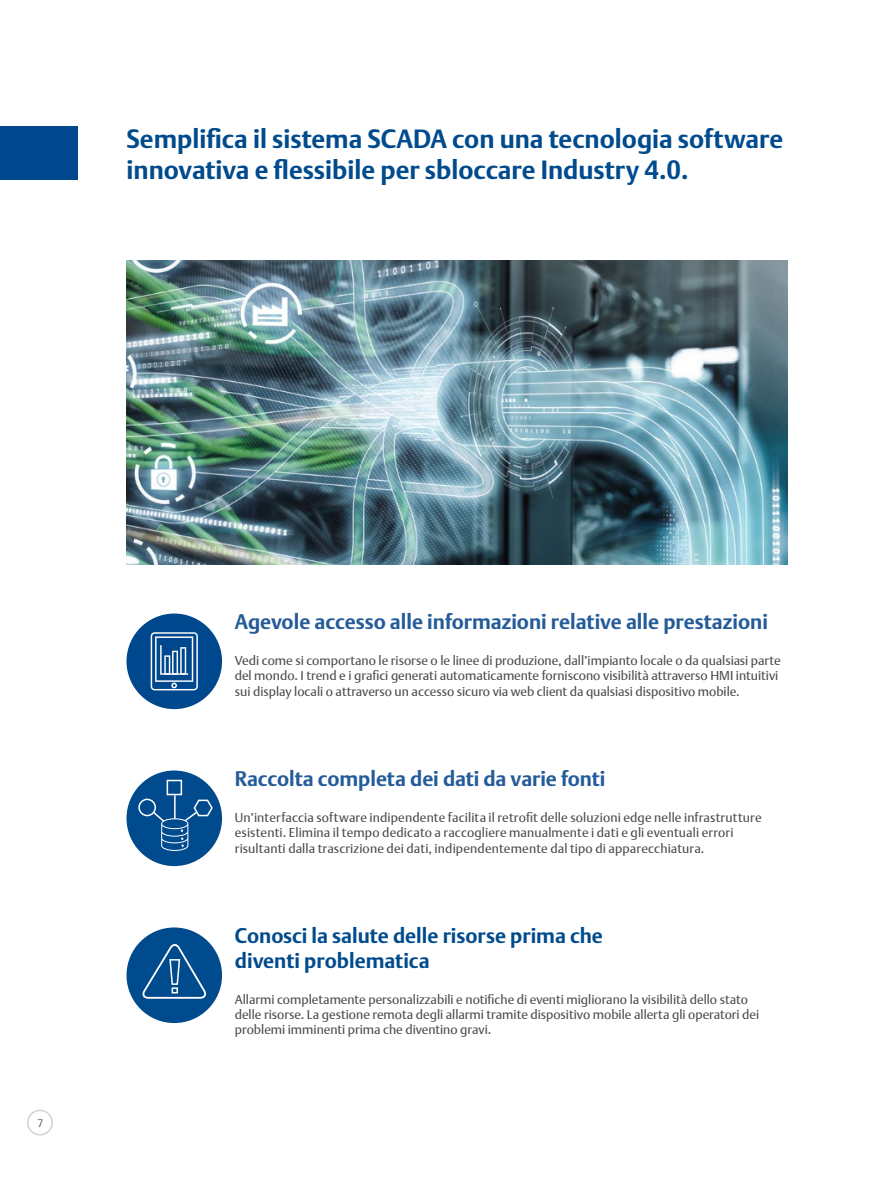
<style>
.page{position:relative;width:893px;height:1187px;background:#fff}
.page>*{position:absolute;margin:0;border:0;box-sizing:border-box;transform-origin:0 0}
.t1{font:700 25.65px/30.8px "DTL Argo T";color:#004b8d}
.t2{font:700 20.55px "DTL Argo T";color:#245b99}
.t3{font:700 20.55px/24.6px "DTL Argo T";color:#004b8d}
.t4{font:12.75px/15.3px "DTL Argo T";color:#4d4d4f}
.t5{font:10.8px "DTL Argo T Light";color:#4d4d4f}
</style>
<div class="page">
<div style="left:27px;top:1109px;width:26px;height:26px;border:2px solid #d1d3d4;border-radius:50%"></div>
<div style="left:0;top:126px;width:77px;height:54px;background:#00488e"></div>
<img style="left:127px;top:260px;width:661px;height:304px">
<div style="left:127px;top:613px;width:95px;height:96px;background:#00488e;border-radius:50%"></div>
<svg style="left:151px;top:632px;width:47px;height:58px"></svg>
<div style="left:127px;top:927px;width:95px;height:95px;background:#004b8d;border-radius:50%"></div>
<svg style="left:140px;top:941px;width:66px;height:58px"></svg>
<div style="left:127px;top:770px;width:95px;height:96px;background:#004b8d;border-radius:50%"></div>
<div style="left:138px;top:798px;width:18px;height:18px;border:2px solid #fff;border-radius:50%"></div>
<div style="left:167px;top:779px;width:15px;height:16px;border:2px solid #fff"></div>
<hr style="left:174px;top:795px;width:2px;height:24px;background:#fff">
<svg style="left:152px;top:798px;width:62px;height:52px"></svg>
<p class="t1" style="left:127px;top:123px;width:658px">Semplifica il sistema SCADA con una tecnologia software innovativa e flessibile per sbloccare Industry 4.0.</p>
<p class="t5" style="left:38px;top:1116px;width:8px">7</p>
<p class="t2" style="left:235px;top:610px;width:535px">Agevole accesso alle informazioni relative alle prestazioni</p>
<p class="t4" style="left:235px;top:652px;width:547px">Vedi come si comportano le risorse o le linee di produzione, dall’impianto locale o da qualsiasi parte del mondo. I trend e i grafici generati automaticamente forniscono visibilità attraverso HMI intuitivi sui display locali o attraverso un accesso sicuro via web client da qualsiasi dispositivo mobile.</p>
<p class="t2" style="left:235px;top:766px;width:372px">Raccolta completa dei dati da varie fonti</p>
<p class="t4" style="left:235px;top:809px;width:528px">Un’interfaccia software indipendente facilita il retrofit delle soluzioni edge nelle infrastrutture esistenti. Elimina il tempo dedicato a raccogliere manualmente i dati e gli eventuali errori risultanti dalla trascrizione dei dati, indipendentemente dal tipo di apparecchiatura.</p>
<p class="t3" style="left:235px;top:923px;width:370px">Conosci la salute delle risorse prima che diventi problematica</p>
<p class="t4" style="left:235px;top:991px;width:526px">Allarmi completamente personalizzabili e notifiche di eventi migliorano la visibilità dello stato delle risorse. La gestione remota degli allarmi tramite dispositivo mobile allerta gli operatori dei problemi imminenti prima che diventino gravi.</p>
</div>
